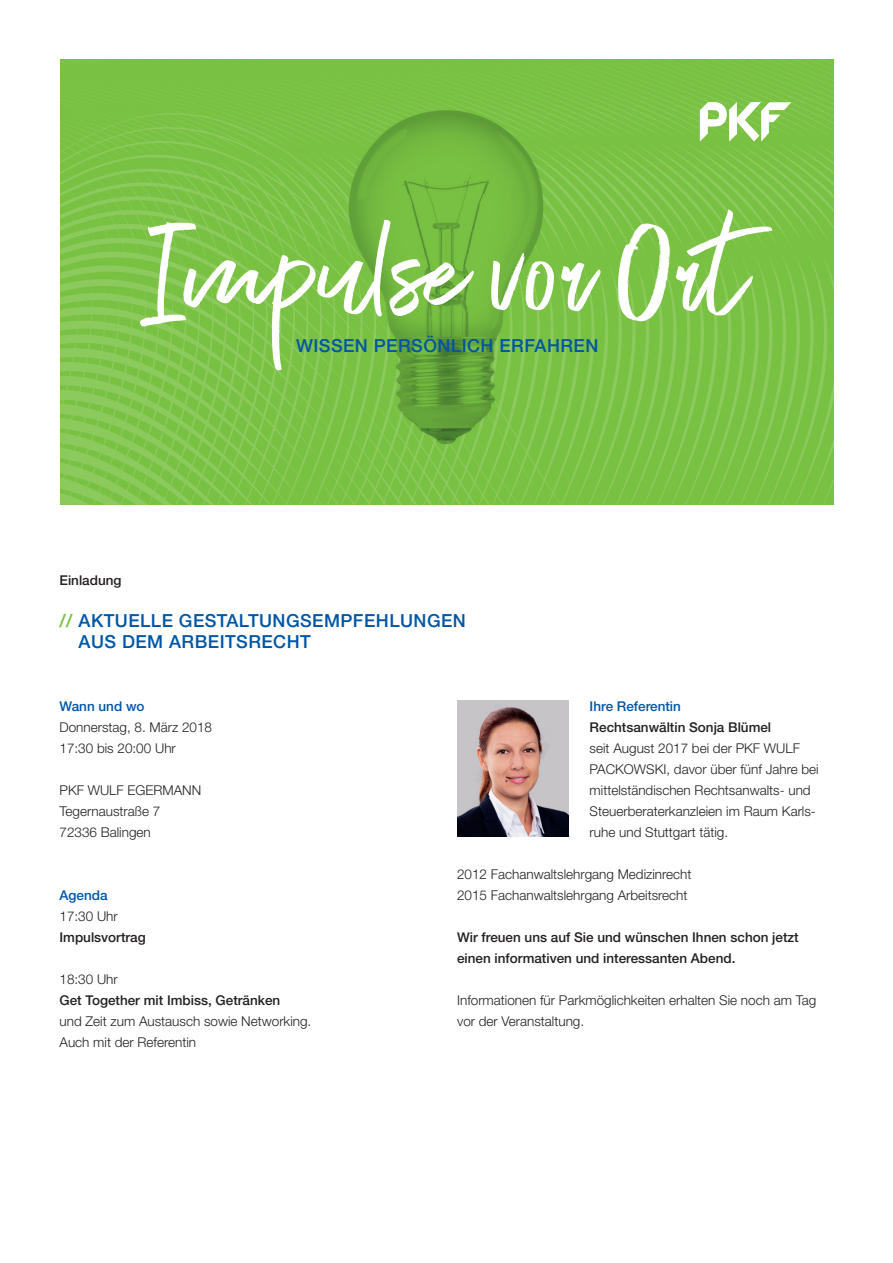
<style>
.page{position:relative;width:893px;height:1263px;background:#fff}
.page>*{position:absolute;margin:0;border:0;box-sizing:border-box;transform-origin:0 0}
.t1{font:132px "Exceptional";color:#fff}
.t2{font:500 18px/21px "Helvetica Neue";letter-spacing:.025em;color:#0155a5}
.t3{font:300 13.5px/21px "Helvetica Neue";color:#231f20}
.t4{font:500 13.5px/21px "Helvetica Neue";color:#231f20}
.t5{font:500 13.5px "Helvetica Neue";color:#0155a5}
.s1{color:#79c142}
</style>
<div class="page">
<svg style="left:60px;top:60px;width:773px;height:445px;background:#7bc047"></svg>
<img style="left:457px;top:700px;width:111px;height:137px">
<h1 class="t1" style="left:145px;top:175px;width:604px">Impulse vor Ort</h1>
<h2 class="t2" style="left:296px;top:334px;width:304px">WISSEN PERSÖNLICH ERFAHREN</h2>
<p class="t4" style="left:60px;top:569px;width:64px">Einladung</p>
<h2 class="t2" style="left:79px;top:609px;width:389px;text-indent:-19px"><span class="s1">//</span> AKTUELLE GESTALTUNGSEMPFEHLUNGEN<br>AUS DEM ARBEITSRECHT</h2>
<p class="t5" style="left:60px;top:698px;width:87px">Wann und wo</p>
<p class="t3" style="left:60px;top:716px;width:154px">Donnerstag, 8. März 2018<br>17:30 bis 20:00 Uhr</p>
<p class="t3" style="left:60px;top:779px;width:143px">PKF WULF EGERMANN<br>Tegernaustraße 7<br>72336 Balingen</p>
<p class="t5" style="left:60px;top:887px;width:50px">Agenda</p>
<p class="t3" style="left:60px;top:905px;width:60px">17:30 Uhr</p>
<p class="t4" style="left:60px;top:926px;width:88px">Impulsvortrag</p>
<p class="t3" style="left:60px;top:968px;width:60px">18:30 Uhr</p>
<p class="t4" style="left:60px;top:989px;width:222px">Get Together mit Imbiss, Getränken</p>
<p class="t3" style="left:60px;top:1010px;width:253px">und Zeit zum Austausch sowie Networking.<br>Auch mit der Referentin</p>
<p class="t5" style="left:590px;top:698px;width:93px">Ihre Referentin</p>
<p class="t4" style="left:590px;top:716px;width:183px">Rechtsanwältin Sonja Blümel</p>
<p class="t3" style="left:590px;top:737px;width:231px">seit August 2017 bei der PKF WULF PACKOWSKI, davor über fünf Jahre bei mittelständischen Rechtsanwalts- und Steuerberaterkanzleien im Raum Karls&shy;ruhe und Stuttgart tätig.</p>
<p class="t3" style="left:457px;top:863px;width:236px">2012 Fachanwaltslehrgang Medizinrecht<br>2015 Fachanwaltslehrgang Arbeitsrecht</p>
<p class="t4" style="left:457px;top:926px;width:343px">Wir freuen uns auf Sie und wünschen Ihnen schon jetzt einen informativen und interessanten Abend.</p>
<p class="t3" style="left:457px;top:989px;width:361px">Informationen für Parkmöglichkeiten erhalten Sie noch am Tag vor der Veranstaltung.</p>
</div>
